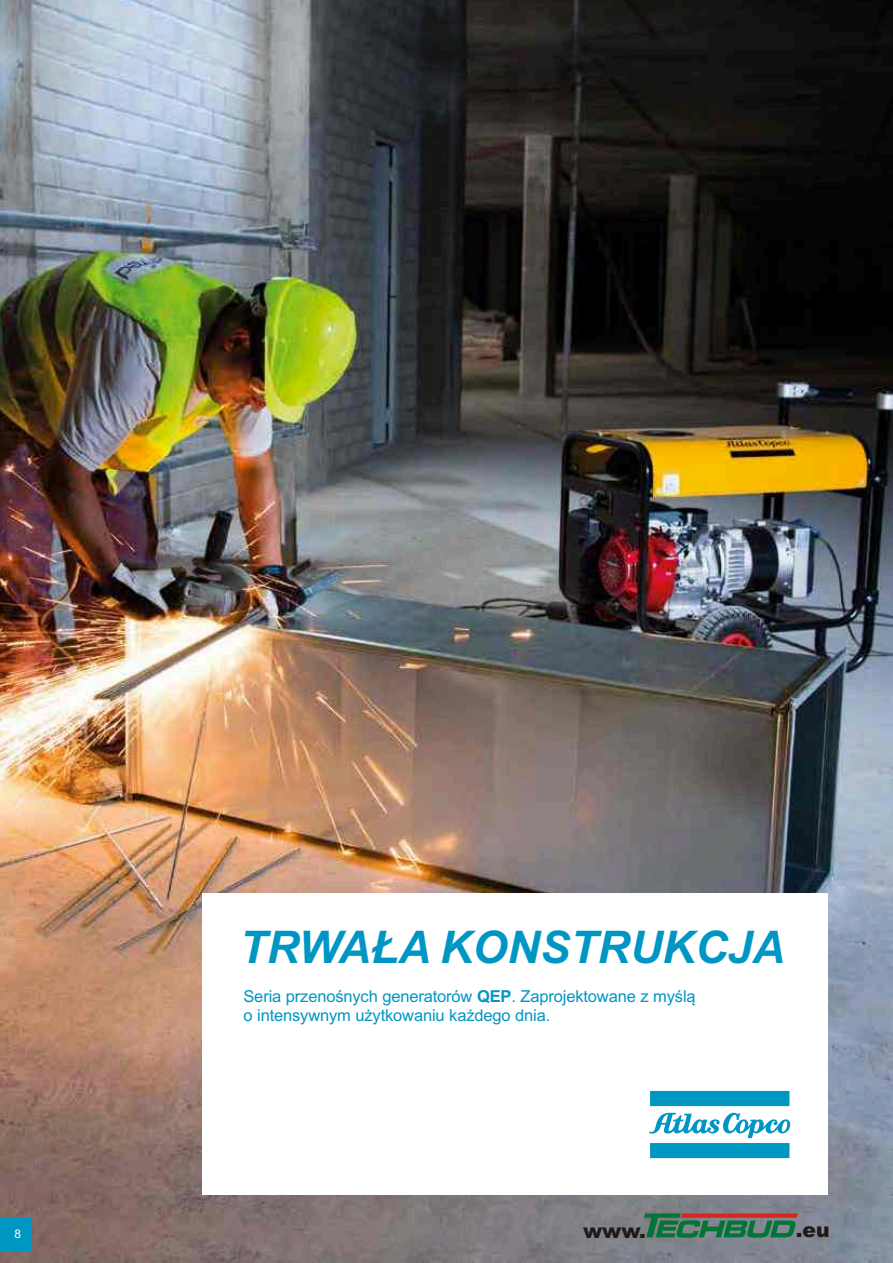
<style>
.page{position:relative;width:893px;height:1263px;background:#fff}
.page>*{position:absolute;margin:0;border:0;box-sizing:border-box;transform-origin:0 0}
.t1{font:italic 700 45px "Arial";color:#0096c4}
.t2{font:900 20.4px "Arial";color:#1f1a17}
.t3{font:16.5px/19.5px "Arial";letter-spacing:-.01em;color:#0096c4}
.t4{font:12px "Arial";color:#fff}
.s1{font-weight:700}
</style>
<div class="page">
<img style="left:0;top:0;width:893px;height:1262px">
<div style="left:202px;top:893px;width:625px;height:302px;background:#fff"></div>
<div style="left:650px;top:1091px;width:139px;height:15px;background:#0096c4"></div>
<svg style="left:649px;top:1113px;width:141px;height:45px"></svg>
<div style="left:0;top:1218px;width:32px;height:34px;background:#0096c4"></div>
<svg style="left:644px;top:1213px;width:154px;height:24px;background:#517056"></svg>
<p class="t4" style="left:14px;top:1229px;width:8px">8</p>
<h1 class="t1" style="left:239px;top:930px;width:547px">TRWAŁA KONSTRUKCJA</h1>
<p class="t3" style="left:243px;top:988px;width:454px">Seria przenośnych generatorów <span class="s1">QEP</span>. Zaprojektowane z myślą o intensywnym użytkowaniu każdego dnia.</p>
<p class="t2" style="left:583px;top:1223px;width:64px">www.</p>
<p class="t2" style="left:796px;top:1223px;width:35px">.eu</p>
</div>
